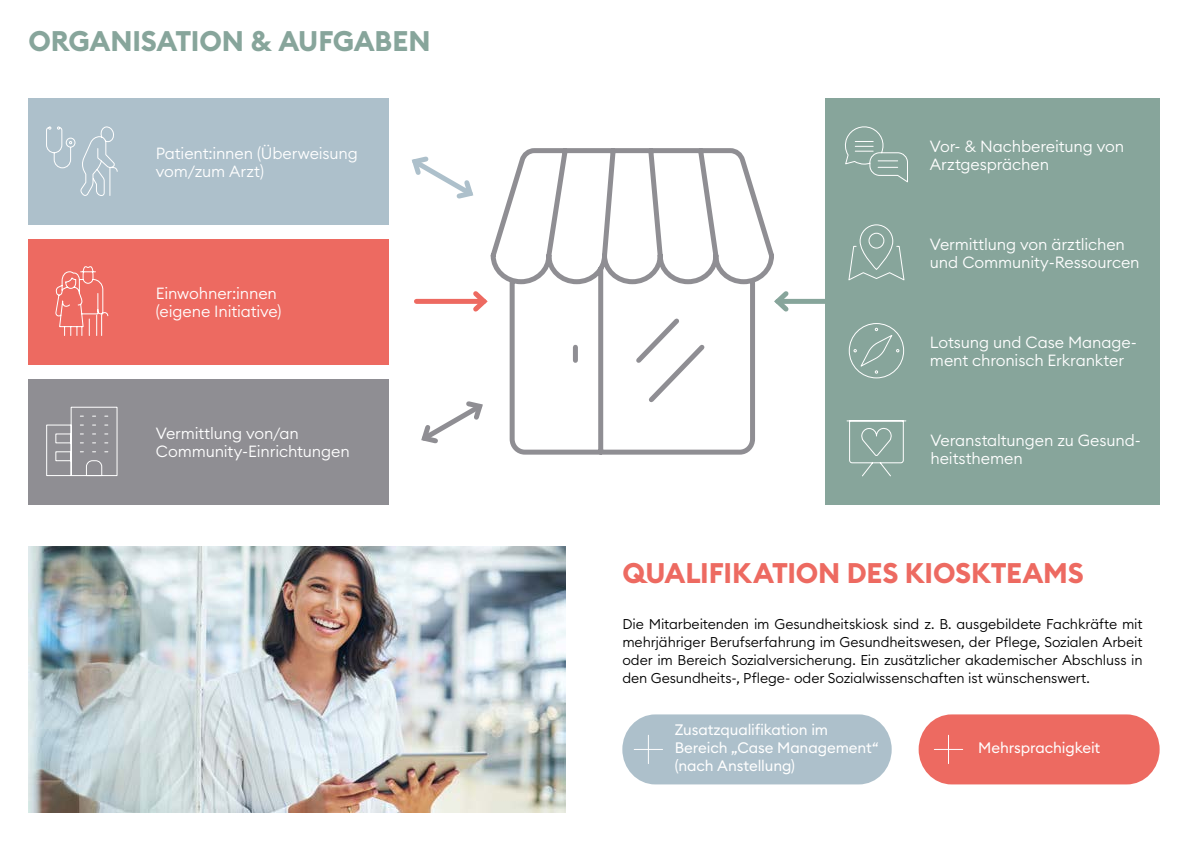
<style>
.page{position:relative;width:1188px;height:842px;background:#fff}
.page>*{position:absolute;margin:0;border:0;box-sizing:border-box;transform-origin:0 0}
.t1{font:700 28px "Euclid Circular B";letter-spacing:-.005em;color:#ed6a61}
.t2{font:700 28px "Euclid Circular B";letter-spacing:-.005em;color:#87a59b}
.t3{font:300 16px/18px "Euclid Circular B";letter-spacing:-.01em;color:#fff}
.t4{font:15px/18px "Euclid Circular B";letter-spacing:-.005em;color:#fff}
.t5{font:300 14px/18px "Euclid Circular B";letter-spacing:-.005em;color:#000;text-align:justify}
</style>
<div class="page">
<img style="left:28px;top:546px;width:538px;height:266px">
<div style="left:622px;top:714px;width:269px;height:70px;background:#adc0cb;border-radius:34px"></div>
<div style="left:918px;top:714px;width:241px;height:70px;background:#ed6a61;border-radius:34px"></div>
<svg style="left:634px;top:735px;width:28px;height:29px"></svg>
<svg style="left:934px;top:735px;width:29px;height:29px"></svg>
<svg style="left:490px;top:148px;width:284px;height:307px"></svg>
<div style="left:416px;top:299px;width:68px;height:5px;background:#ed6a61"></div>
<svg style="left:469px;top:287px;width:22px;height:29px"></svg>
<svg style="left:412px;top:156px;width:61px;height:43px"></svg>
<svg style="left:421px;top:401px;width:62px;height:43px"></svg>
<div style="left:778px;top:299px;width:63px;height:5px;background:#87a59b"></div>
<svg style="left:770px;top:287px;width:23px;height:29px"></svg>
<div style="left:825px;top:98px;width:334px;height:406px;background:#87a59b"></div>
<div style="left:28px;top:379px;width:360px;height:125px;background:#8f8e93"></div>
<div style="left:28px;top:98px;width:360px;height:126px;background:#adc0cb"></div>
<div style="left:28px;top:239px;width:360px;height:125px;background:#ed6a61"></div>
<svg style="left:845px;top:126px;width:63px;height:57px"></svg>
<svg style="left:848px;top:224px;width:57px;height:57px"></svg>
<svg style="left:848px;top:323px;width:56px;height:56px"></svg>
<svg style="left:846px;top:420px;width:61px;height:85px"></svg>
<svg style="left:55px;top:266px;width:54px;height:70px"></svg>
<svg style="left:46px;top:406px;width:72px;height:71px"></svg>
<svg style="left:46px;top:126px;width:72px;height:70px"></svg>
<h1 class="t2" style="left:28px;top:23px;width:404px">ORGANISATION &amp; AUFGABEN</h1>
<p class="t3" style="left:156px;top:144px;width:204px">Patient:innen (Überweisung vom/zum Arzt)</p>
<p class="t3" style="left:930px;top:137px;width:196px">Vor- &amp; Nachbereitung von<br>Arztgesprächen</p>
<p class="t3" style="left:156px;top:284px;width:127px">Einwohner:innen (eigene Initiative)</p>
<p class="t3" style="left:156px;top:424px;width:195px">Vermittlung von/an<br>Community-Einrichtungen</p>
<p class="t3" style="left:930px;top:235px;width:211px">Vermittlung von ärztlichen und Community-Ressourcen</p>
<p class="t3" style="left:930px;top:333px;width:208px">Lotsung und Case Manage&shy;ment chronisch Erkrankter</p>
<p class="t3" style="left:930px;top:431px;width:212px">Veranstaltungen zu Gesund&shy;heitsthemen</p>
<h1 class="t1" style="left:622px;top:555px;width:463px">QUALIFIKATION DES KIOSKTEAMS</h1>
<p class="t5" style="left:622px;top:615px;width:522px">Die Mitarbeitenden im Gesundheitskiosk sind z. B. ausgebildete Fachkräfte mit mehrjähriger Berufserfahrung im Gesundheitswesen, der Pflege, Sozialen Arbeit oder im Bereich Sozialversicherung. Ein zusätzlicher akademischer Abschluss in den Gesundheits-, Pflege- oder Sozialwissenschaften ist wünschenswert.</p>
<p class="t4" style="left:675px;top:721px;width:206px">Zusatzqualifikation im<br>Bereich „Case Management“ (nach Anstellung)</p>
<p class="t4" style="left:978px;top:739px;width:124px">Mehrsprachigkeit</p>
</div>
